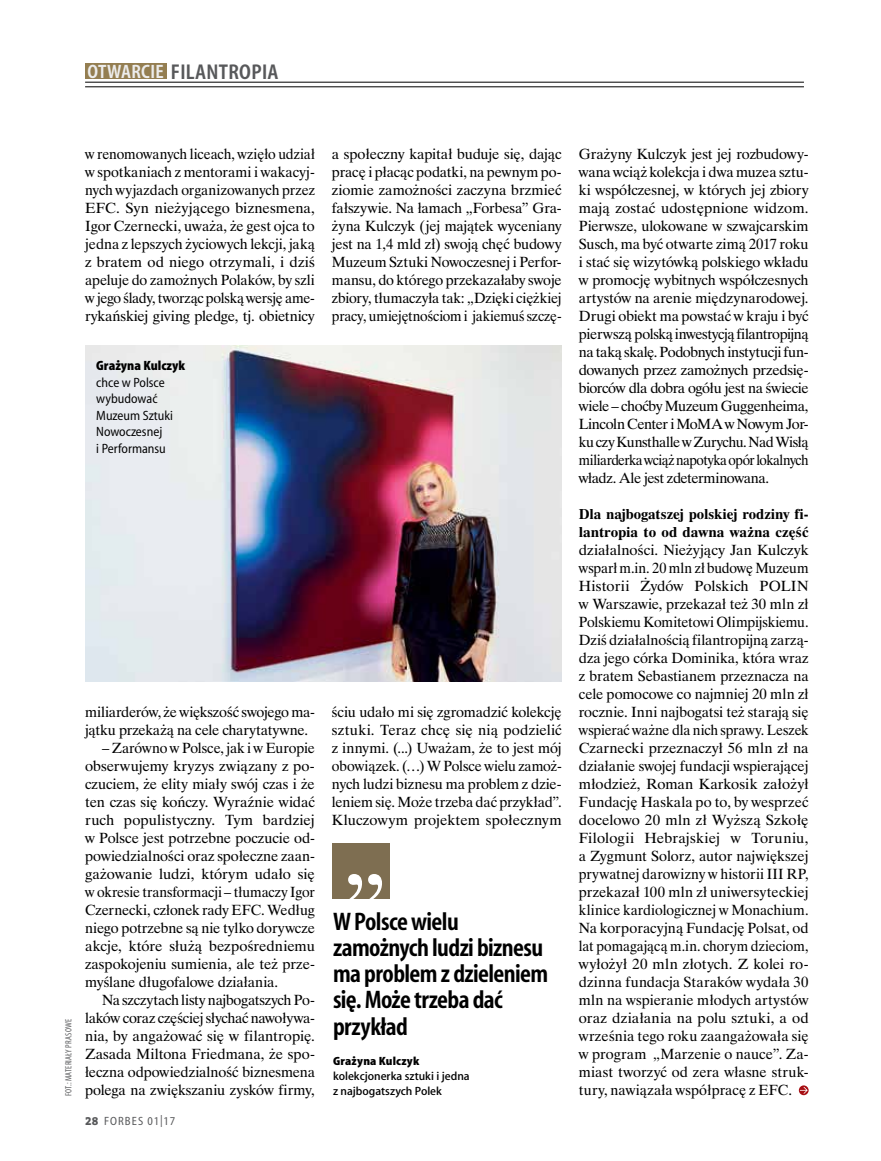
<style>
.page{position:relative;width:881px;height:1161px;background:#fff}
.page>*{position:absolute;margin:0;border:0;box-sizing:border-box;transform-origin:0 0}
.t1{font:103.5px "Dutch Pl 801 Rm BT";color:#fff;scale:.96 1}
.t2{font:25.5px/26.2px "Myriad Pl 630 350";letter-spacing:-.025em;color:#000}
.t3{font:21.45px "Myriad Pl 600 400";letter-spacing:.015em;color:#58595b}
.t4{font:14.7px/18px "Dutch Pl 801 Rm BT";letter-spacing:-.005em;color:#000;text-align:justify}
.t5{font:14.7px/18px "Dutch Pl 801 Rm BT";letter-spacing:-.005em;color:#000;text-align:justify;scale:.96 1}
.t6{font:700 14.7px/18px "Dutch Pl 801 Rm BT";letter-spacing:-.005em;color:#000}
.t7{font:13.5px/16.5px "Myriad Pl 380 480";color:#000}
.t8{font:13.5px "Myriad Pl 830 400";color:#000}
.t9{font:12px/15px "Myriad Pl 480 480";color:#000;scale:1.08 1}
.t10{font:12px "Myriad Pl 830 400";letter-spacing:.02em;color:#000;scale:1.08 1}
.t11{font:12px "Myriad Pl 400 460";letter-spacing:.09em;color:#58595b}
.t12{font:9px "Myriad Pl 380 300";letter-spacing:.025em;color:#58595b}
.s1{font-size:19.5px;color:#ededed}
.s2{font-family:"The Serif CE";font-weight:800}
</style>
<div class="page">
<hr style="left:85px;top:82px;width:718px;height:1px;background:#000">
<hr style="left:85px;top:86px;width:718px;height:1px;background:#000">
<div style="left:85px;top:64px;width:81px;height:15px;background:#947e51"></div>
<img style="left:85px;top:345px;width:476px;height:337px">
<div style="left:332px;top:843px;width:57px;height:55px;background:#7e6e51"></div>
<svg style="left:798px;top:1085px;width:10px;height:10px"></svg>
<h3 class="t3" style="left:87px;top:60px;width:192px"><span class="s1">OTWARCIE</span> FILANTROPIA</h3>
<p class="t5" style="left:85px;top:145px;width:241px">w renomowanych liceach, wzięło udział w spotkaniach z mentorami i wakacyj&shy;nych wyjazdach organizowanych przez EFC. Syn nieżyjącego biznesmena, Igor Czernecki, uważa, że gest ojca to jedna z lepszych życiowych lekcji, jaką z bratem od niego otrzymali, i dziś apeluje do zamożnych Polaków, by szli w jego ślady, tworząc polską wersję ame&shy;rykańskiej giving pledge, tj. obietnicy</p>
<p class="t8" style="left:96px;top:358px;width:90px">Grażyna Kulczyk</p>
<p class="t7" style="left:96px;top:374px;width:78px">chce w Polsce wybudować<br>Muzeum Sztuki<br>Nowoczesnej<br>i Performansu</p>
<p class="t12" style="left:64px;top:1096px;width:78px;rotate:-90deg">FOT.: MATERIAŁY PRASOWE</p>
<p class="t4" style="left:85px;top:703px;width:231px">miliarderów, że większość swojego ma&shy;jątku przekażą na cele charytatywne.</p>
<p class="t4" style="left:85px;top:739px;width:231px;text-indent:17px">– Zarówno w Polsce, jak i w Europie obserwujemy kryzys związany z po&shy;czuciem, że elity miały swój czas i że ten czas się kończy. Wyraźnie widać ruch populistyczny. Tym bardziej w Polsce jest potrzebne poczucie od&shy;powiedzialności oraz społeczne zaan&shy;gażowanie ludzi, którym udało się w okresie transformacji – tłumaczy Igor Czernecki, członek rady EFC. Według niego potrzebne są nie tylko dorywcze akcje, które służą bezpośredniemu zaspokojeniu sumienia, ale też prze&shy;myślane długofalowe działania.</p>
<p class="t4" style="left:85px;top:991px;width:231px;text-indent:17px">Na szczytach listy najbogatszych Po&shy;laków coraz częściej słychać nawoływa&shy;nia, by angażować się w filantropię.<br>Zasada Miltona Friedmana, że spo&shy;łeczna odpowiedzialność biznesmena polega na zwiększaniu zysków firmy,</p>
<p class="t11" style="left:85px;top:1115px;width:92px"><span class="s2">28</span> FORBES 01|17</p>
<p class="t4" style="left:332px;top:145px;width:231px">a społeczny kapitał buduje się, dając pracę i płacąc podatki, na pewnym po&shy;ziomie zamożności zaczyna brzmieć fałszywie. Na łamach „Forbesa” Gra&shy;żyna Kulczyk (jej majątek wyceniany jest na 1,4 mld zł) swoją chęć budowy Muzeum Sztuki Nowoczesnej i Perfor&shy;mansu, do którego przekazałaby swoje zbiory, tłumaczyła tak: „Dzięki ciężkiej pracy, umiejętnościom i jakiemuś szczę-</p>
<p class="t4" style="left:578px;top:145px;width:231px">Grażyny Kulczyk jest jej rozbudowy&shy;wana wciąż kolekcja i dwa muzea sztu&shy;ki współczesnej, w których jej zbiory mają zostać udostępnione widzom.<br>Pierwsze, ulokowane w szwajcarskim Susch, ma być otwarte zimą 2017 roku i stać się wizytówką polskiego wkładu w promocję wybitnych współczesnych artystów na arenie międzynarodowej.<br>Drugi obiekt ma powstać w kraju i być pierwszą polską inwestycją filantropijną na taką skalę. Podobnych instytucji fun&shy;dowanych przez zamożnych przedsię&shy;biorców dla dobra ogółu jest na świecie wiele – choćby Muzeum Guggenheima, Lincoln Center i MoMA w Nowym Jor&shy;ku czy Kunsthalle w Zurychu. Nad Wisłą miliarderka wciąż napotyka opór lokalnych władz. Ale jest zdeterminowana.</p>
<p class="t6" style="left:578px;top:505px;width:231px">Dla najbogatszej polskiej rodziny fi&shy;lantropia to od dawna ważna część</p>
<p class="t4" style="left:578px;top:541px;width:231px">działalności. Nieżyjący Jan Kulczyk wsparł m.in. 20 mln zł budowę Muzeum Historii Żydów Polskich POLIN w Warszawie, przekazał też 30 mln zł Polskiemu Komitetowi Olimpijskiemu.<br>Dziś działalnością filantropijną zarzą&shy;dza jego córka Dominika, która wraz z bratem Sebastianem przeznacza na cele pomocowe co najmniej 20 mln zł rocznie. Inni najbogatsi też starają się wspierać ważne dla nich sprawy. Leszek Czarnecki przeznaczył 56 mln zł na działanie swojej fundacji wspierającej młodzież, Roman Karkosik założył Fundację Haskala po to, by wesprzeć docelowo 20 mln zł Wyższą Szkołę Filologii Hebrajskiej w Toruniu, a Zygmunt Solorz, autor największej prywatnej darowizny w historii III RP, przekazał 100 mln zł uniwersyteckiej klinice kardiologicznej w Monachium.<br>Na korporacyjną Fundację Polsat, od lat pomagającą m.in. chorym dzieciom, wyłożył 20 mln złotych. Z kolei ro&shy;dzinna fundacja Staraków wydała 30 mln na wspieranie młodych artystów oraz działania na polu sztuki, a od września tego roku zaangażowała się w program „Marzenie o nauce”. Za&shy;miast tworzyć od zera własne struk&shy;tury, nawiązała współpracę z EFC.</p>
<p class="t4" style="left:332px;top:703px;width:231px">ściu udało mi się zgromadzić kolekcję sztuki. Teraz chcę się nią podzielić z innymi. (...) Uważam, że to jest mój obowiązek. (…) W Polsce wielu zamoż&shy;nych ludzi biznesu ma problem z dzie&shy;leniem się. Może trzeba dać przykład”.<br>Kluczowym projektem społecznym</p>
<h1 class="t1" style="left:342px;top:785px;width:48px">‚‚</h1>
<h2 class="t2" style="left:333px;top:908px;width:217px">W Polsce wielu zamożnych ludzi biznesu ma problem z dzieleniem się. Może trzeba dać przykład</h2>
<p class="t10" style="left:333px;top:1054px;width:81px">Grażyna Kulczyk</p>
<p class="t9" style="left:333px;top:1068px;width:128px">kolekcjonerka sztuki i jedna z najbogatszych Polek</p>
</div>
